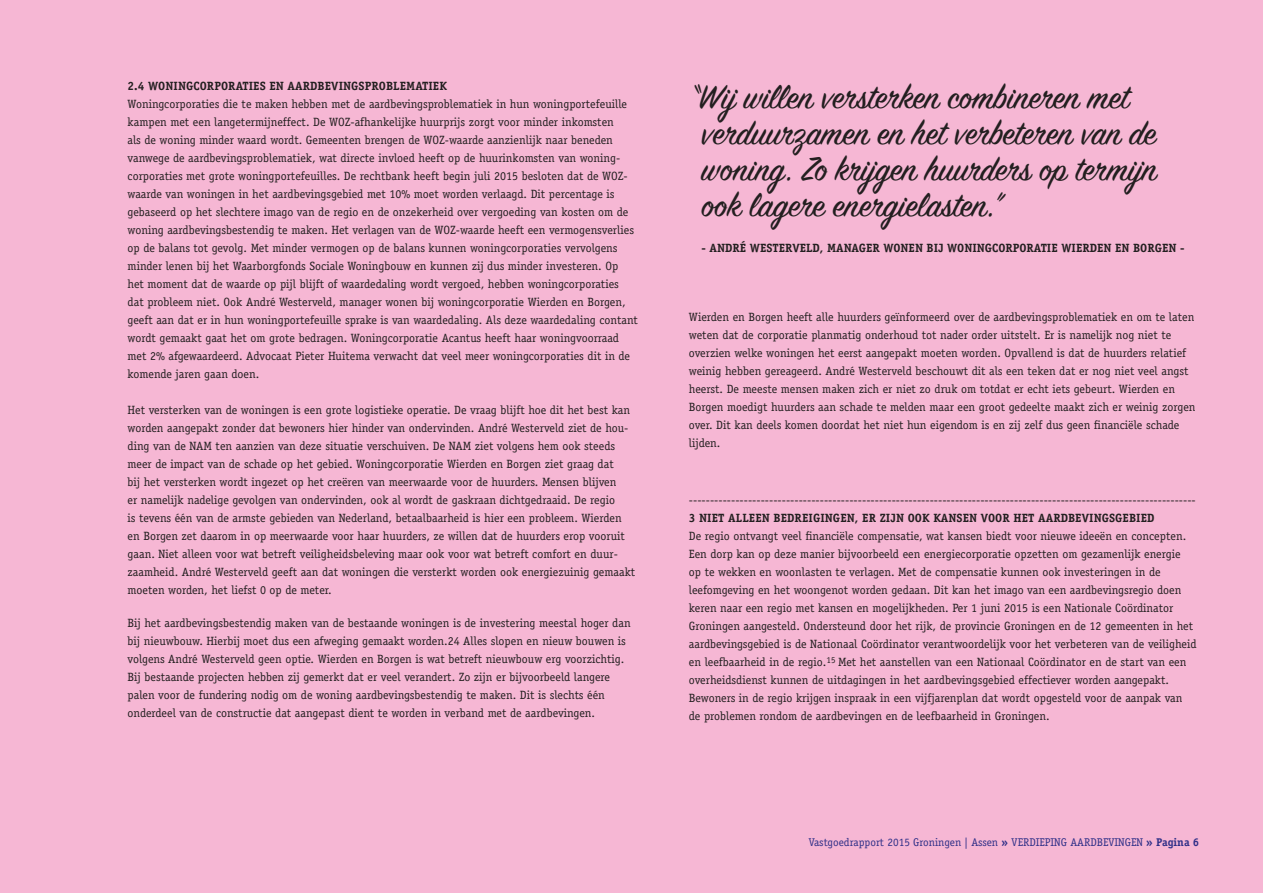
<style>
.page{position:relative;width:1263px;height:893px;background:#f6b7d4}
.page>*{position:absolute;margin:0;border:0;box-sizing:border-box;transform-origin:0 0}
.t1{font:37.5px/36px "Sign Painter House Script";color:#231f20}
.t2{font:12px/18px "Officina Serif Std";color:#231f20}
.t3{font:700 12px "Officina Serif";letter-spacing:.005em;color:#231f20}
.t4{font:11.25px "Officina Serif Std";color:#2f3088}
.s1{font-family:"Officina Serif";font-weight:700}
</style>
<div class="page">
<p class="t3" style="left:128px;top:78px;width:321px">2.4 WONINGCORPORATIES EN AARDBEVINGSPROBLEMATIEK</p>
<p class="t2" style="left:128px;top:95px;width:512px">Woningcorporaties die te maken hebben met de aardbevingsproblematiek in hun woningportefeuille kampen met een langetermijneffect. De WOZ-afhankelijke huurprijs zorgt voor minder inkomsten<br>als de woning minder waard wordt. Gemeenten brengen de WOZ-waarde aanzienlijk naar beneden vanwege de aardbevingsproblematiek, wat directe invloed heeft op de huurinkomsten van woning&shy;corporaties met grote woningportefeuilles. De rechtbank heeft begin juli 2015 besloten dat de WOZ&shy;waarde van woningen in het aardbevingsgebied met 10% moet worden verlaagd. Dit percentage is gebaseerd op het slechtere imago van de regio en de onzekerheid over vergoeding van kosten om de woning aardbevingsbestendig te maken. Het verlagen van de WOZ-waarde heeft een vermogensverlies op de balans tot gevolg. Met minder vermogen op de balans kunnen woningcorporaties vervolgens minder lenen bij het Waarborgfonds Sociale Woningbouw en kunnen zij dus minder investeren. Op<br>het moment dat de waarde op pijl blijft of waardedaling wordt vergoed, hebben woningcorporaties dat probleem niet. Ook André Westerveld, manager wonen bij woningcorporatie Wierden en Borgen, geeft aan dat er in hun woningportefeuille sprake is van waardedaling. Als deze waardedaling contant wordt gemaakt gaat het om grote bedragen. Woningcorporatie Acantus heeft haar woningvoorraad met 2% afgewaardeerd. Advocaat Pieter Huitema verwacht dat veel meer woningcorporaties dit in de komende jaren gaan doen.</p>
<p class="t2" style="left:128px;top:401px;width:509px">Het versterken van de woningen is een grote logistieke operatie. De vraag blijft hoe dit het best kan worden aangepakt zonder dat bewoners hier hinder van ondervinden. André Westerveld ziet de hou&shy;ding van de NAM ten aanzien van deze situatie verschuiven. De NAM ziet volgens hem ook steeds meer de impact van de schade op het gebied. Woningcorporatie Wierden en Borgen ziet graag dat<br>bij het versterken wordt ingezet op het creëren van meerwaarde voor de huurders. Mensen blijven<br>er namelijk nadelige gevolgen van ondervinden, ook al wordt de gaskraan dichtgedraaid. De regio<br>is tevens één van de armste gebieden van Nederland, betaalbaarheid is hier een probleem. Wierden en Borgen zet daarom in op meerwaarde voor haar huurders, ze willen dat de huurders erop vooruit gaan. Niet alleen voor wat betreft veiligheidsbeleving maar ook voor wat betreft comfort en duur&shy;zaamheid. André Westerveld geeft aan dat woningen die versterkt worden ook energiezuinig gemaakt moeten worden, het liefst 0 op de meter.</p>
<p class="t2" style="left:128px;top:614px;width:505px">Bij het aardbevingsbestendig maken van de bestaande woningen is de investering meestal hoger dan bij nieuwbouw. Hierbij moet dus een afweging gemaakt worden.24 Alles slopen en nieuw bouwen is volgens André Westerveld geen optie. Wierden en Borgen is wat betreft nieuwbouw erg voorzichtig.<br>Bij bestaande projecten hebben zij gemerkt dat er veel verandert. Zo zijn er bijvoorbeeld langere palen voor de fundering nodig om de woning aardbevingsbestendig te maken. Dit is slechts één onderdeel van de constructie dat aangepast dient te worden in verband met de aardbevingen.</p>
<h1 class="t1" style="left:702px;top:82px;width:457px;text-indent:-13px">“Wij willen versterken combineren met verduurzamen en het verbeteren van de woning. Zo krijgen huurders op termijn ook lagere energielasten.”</h1>
<p class="t3" style="left:702px;top:240px;width:484px">- ANDRÉ WESTERVELD, MANAGER WONEN BIJ WONINGCORPORATIE WIERDEN EN BORGEN -</p>
<p class="t2" style="left:689px;top:308px;width:508px">Wierden en Borgen heeft alle huurders geïnformeerd over de aardbevingsproblematiek en om te laten weten dat de corporatie planmatig onderhoud tot nader order uitstelt. Er is namelijk nog niet te overzien welke woningen het eerst aangepakt moeten worden. Opvallend is dat de huurders relatief weinig hebben gereageerd. André Westerveld beschouwt dit als een teken dat er nog niet veel angst heerst. De meeste mensen maken zich er niet zo druk om totdat er echt iets gebeurt. Wierden en Borgen moedigt huurders aan schade te melden maar een groot gedeelte maakt zich er weinig zorgen over. Dit kan deels komen doordat het niet hun eigendom is en zij zelf dus geen financiële schade lijden.</p>
<p class="t2" style="left:689px;top:491px;width:508px">------------------------------------------------------------------------------------------------------------------------</p>
<p class="t3" style="left:689px;top:510px;width:467px">3 NIET ALLEEN BEDREIGINGEN, ER ZIJN OOK KANSEN VOOR HET AARDBEVINGSGEBIED</p>
<p class="t2" style="left:689px;top:527px;width:509px">De regio ontvangt veel financiële compensatie, wat kansen biedt voor nieuwe ideeën en concepten.<br>Een dorp kan op deze manier bijvoorbeeld een energiecorporatie opzetten om gezamenlijk energie<br>op te wekken en woonlasten te verlagen. Met de compensatie kunnen ook investeringen in de leefomgeving en het woongenot worden gedaan. Dit kan het imago van een aardbevingsregio doen keren naar een regio met kansen en mogelijkheden. Per 1 juni 2015 is een Nationale Coördinator Groningen aangesteld. Ondersteund door het rijk, de provincie Groningen en de 12 gemeenten in het aardbevingsgebied is de Nationaal Coördinator verantwoordelijk voor het verbeteren van de veiligheid en leefbaarheid in de regio.<sup>15</sup> Met het aanstellen van een Nationaal Coördinator en de start van een overheidsdienst kunnen de uitdagingen in het aardbevingsgebied effectiever worden aangepakt.<br>Bewoners in de regio krijgen inspraak in een vijfjarenplan dat wordt opgesteld voor de aanpak van de problemen rondom de aardbevingen en de leefbaarheid in Groningen.</p>
<p class="t4" style="left:809px;top:836px;width:392px">Vastgoedrapport 2015 Groningen | Assen <span class="s1">»</span> VERDIEPING AARDBEVINGEN <span class="s1">» Pagina 6</span></p>
</div>
